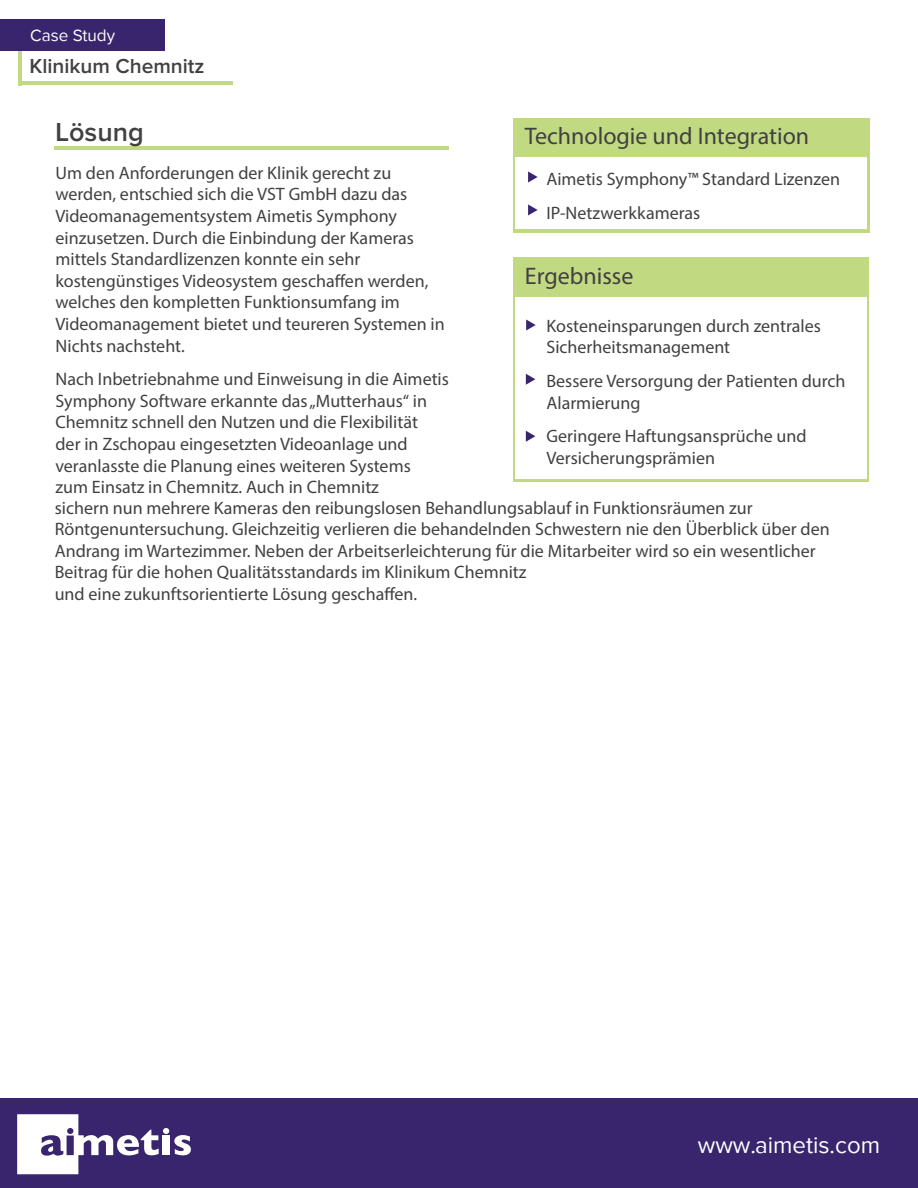
<style>
.page{position:relative;width:918px;height:1188px;background:#fff}
.page>*{position:absolute;margin:0;border:0;box-sizing:border-box;transform-origin:0 0}
.t1{font:600 27px "Proxima Nova";color:#414141}
.t2{font:24px "Myriad Pro";color:#414141}
.t3{font:24px "Proxima Nova";color:#fff}
.t4{font:600 21px "Proxima Nova";color:#414141}
.t5{font:18px/21.6px "Myriad Pro";color:#414141}
.t6{font:17.1px "Proxima Nova";color:#fff}
</style>
<div class="page">
<hr style="left:18px;top:50px;width:4px;height:35px;background:#c1d981">
<div style="left:0;top:19px;width:165px;height:32px;background:#38256d"></div>
<hr style="left:20px;top:81px;width:213px;height:4px;background:#c1d981">
<div style="left:0;top:1098px;width:918px;height:90px;background:#38256d"></div>
<svg style="left:17px;top:1114px;width:174px;height:60px"></svg>
<div style="left:513px;top:257px;width:356px;height:225px;background:#c1d981"></div>
<div style="left:513px;top:118px;width:357px;height:115px;background:#c1d981"></div>
<div style="left:516px;top:297px;width:351px;height:181px;background:#fff"></div>
<svg style="left:526px;top:320px;width:10px;height:11px"></svg>
<div style="left:515px;top:157px;width:352px;height:72px;background:#fff"></div>
<svg style="left:528px;top:171px;width:10px;height:12px"></svg>
<svg style="left:528px;top:204px;width:10px;height:11px"></svg>
<svg style="left:526px;top:374px;width:9px;height:11px"></svg>
<hr style="left:55px;top:146px;width:394px;height:4px;background:#c1d981">
<svg style="left:526px;top:431px;width:9px;height:11px"></svg>
<p class="t6" style="left:30px;top:26px;width:87px">Case Study</p>
<p class="t4" style="left:29px;top:54px;width:177px">Klinikum Chemnitz</p>
<h1 class="t1" style="left:56px;top:117px;width:90px">Lösung</h1>
<p class="t5" style="left:56px;top:162px;width:391px">Um den Anforderungen der Klinik gerecht zu werden, entschied sich die VST GmbH dazu das Videomanagementsystem Aimetis Symphony einzusetzen. Durch die Einbindung der Kameras mittels Standardlizenzen konnte ein sehr kostengünstiges Videosystem geschaffen werden, welches den kompletten Funktionsumfang im Videomanagement bietet und teureren Systemen in Nichts nachsteht.</p>
<p class="t5" style="left:56px;top:368px;width:395px">Nach Inbetriebnahme und Einweisung in die Aimetis Symphony Software erkannte das „Mutterhaus“ in Chemnitz schnell den Nutzen und die Flexibilität<br>der in Zschopau eingesetzten Videoanlage und veranlasste die Planung eines weiteren Systems<br>zum Einsatz in Chemnitz. Auch in Chemnitz</p>
<h2 class="t2" style="left:525px;top:122px;width:286px">Technologie und Integration</h2>
<p class="t5" style="left:546px;top:162px;width:295px;line-height:33.6px">Aimetis Symphony™ Standard Lizenzen<br>IP-Netzwerkkameras</p>
<h2 class="t2" style="left:525px;top:261px;width:110px">Ergebnisse</h2>
<p class="t5" style="left:546px;top:315px;width:276px">Kosteneinsparungen durch zentrales<br>Sicherheitsmanagement</p>
<p class="t5" style="left:546px;top:370px;width:301px">Bessere Versorgung der Patienten durch<br>Alarmierung</p>
<p class="t5" style="left:546px;top:425px;width:262px">Geringere Haftungsansprüche und<br>Versicherungsprämien</p>
<p class="t5" style="left:55px;top:496px;width:776px">sichern nun mehrere Kameras den reibungslosen Behandlungsablauf in Funktionsräumen zur Röntgenuntersuchung. Gleichzeitig verlieren die behandelnden Schwestern nie den Überblick über den Andrang im Wartezimmer. Neben der Arbeitserleichterung für die Mitarbeiter wird so ein wesentlicher Beitrag für die hohen Qualitätsstandards im Klinikum Chemnitz<br>und eine zukunftsorientierte Lösung geschaffen.</p>
<h2 class="t3" style="left:698px;top:1132px;width:184px">www.aimetis.com</h2>
</div>
